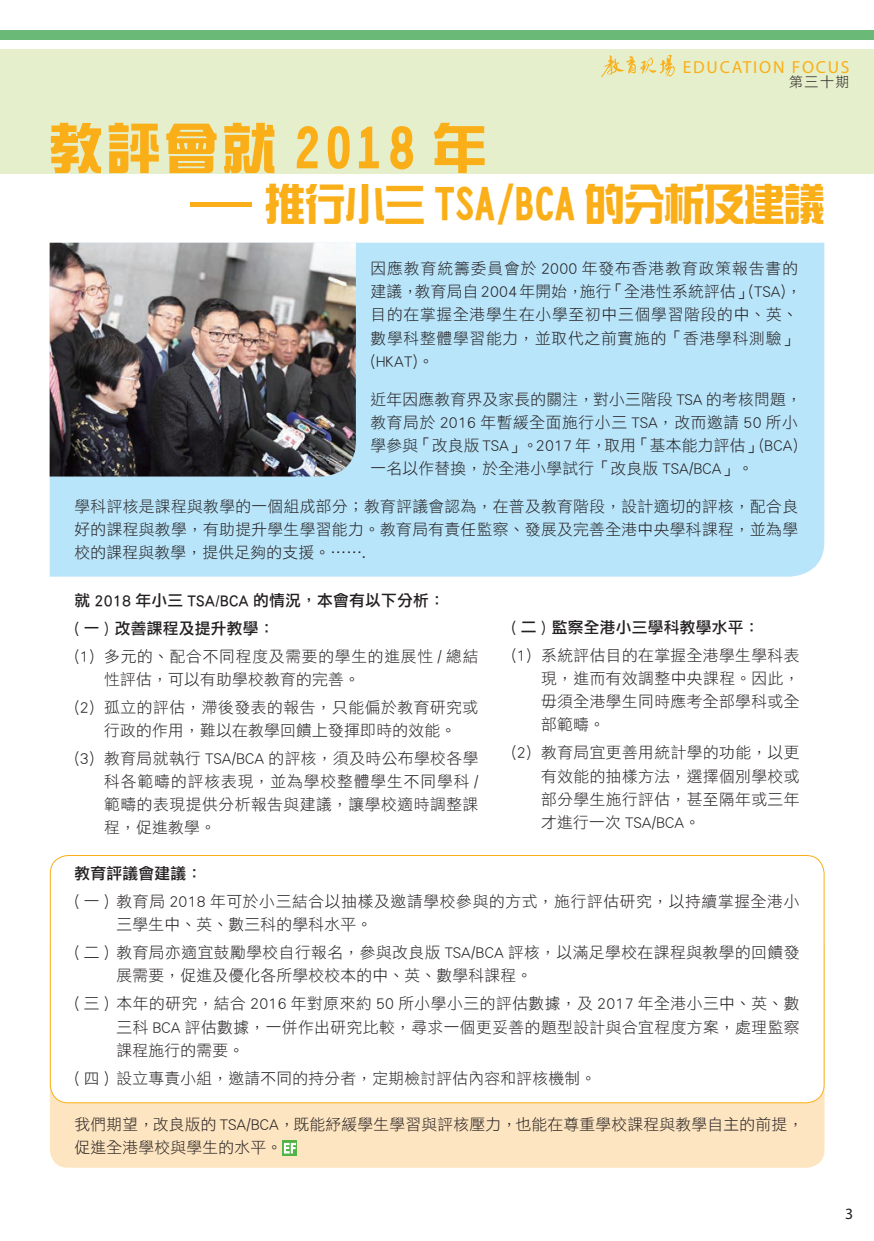
<style>
.page{position:relative;width:874px;height:1241px;background:#fff}
.page>*{position:absolute;margin:0;border:0;box-sizing:border-box;transform-origin:0 0}
.t1{font:900 52.5px "Sing Yi";letter-spacing:.1em;color:#faaf18}
.t2{font:900 42px "Sing Yi";color:#faaf18;scale:1.5 1}
.t3{font:17.5px "Myriad Pro";letter-spacing:.1em;color:#faaf18}
.t4{font:15.75px/23.1px "DF Li Hei W3 WINP BF";letter-spacing:.025em;color:#231f20;text-align:justify}
.t5{font:15.75px/23.1px "DF Li Hei W3 WINP BF";letter-spacing:.045em;color:#231f20}
.t6{font:15.75px/28px "DF Li Hei Md HK BF";letter-spacing:.015em;color:#231f20}
.t7{font:15.75px "Myriad Pro";color:#231f20}
.t8{font:14px "DF Li Hei W3 WINP BF";color:#231f20}
</style>
<div class="page">
<div style="left:0;top:50px;width:873px;height:124px;background:#e5efcb"></div>
<img style="left:601px;top:55px;width:74px;height:22px">
<div style="left:0;top:30px;width:873px;height:10px;background:#6bb977"></div>
<div style="left:50px;top:929px;width:774px;height:238px;background:#fee5c1;border-radius:18px"></div>
<div style="left:50px;top:243px;width:773px;height:333px;background:#b9e5fa"></div>
<img style="left:50px;top:243px;width:306px;height:233px">
<div style="left:50px;top:855px;width:773px;height:247px;background:#fff;border-radius:18px"></div>
<div style="left:50px;top:854px;width:774px;height:248px;border:1px solid #faaf18;border-radius:18px"></div>
<svg style="left:282px;top:1140px;width:15px;height:15px"></svg>
<svg style="left:284px;top:1142px;width:12px;height:11px"></svg>
<p class="t3" style="left:682px;top:57px;width:168px">EDUCATION FOCUS</p>
<p class="t8" style="left:788px;top:75px;width:62px">第三十期</p>
<h1 class="t1" style="left:50px;top:121px;width:437px">教評會就 2018 年</h1>
<h2 class="t2" style="left:189px;top:183px;width:424px">∣ 推行小三 TSA/BCA 的分析及建議</h2>
<p class="t5" style="left:370px;top:257px;width:432px">因應教育統籌委員會於 2000 年發布香港教育政策報告書的建議，教育局自 2004年開始，施行「全港性系統評估」(TSA)，目的在掌握全港學生在小學至初中三個學習階段的中、英、數學科整體學習能力，並取代之前實施的「香港學科測驗」(HKAT)。</p>
<p class="t4" style="left:370px;top:387px;width:432px;text-align:left">近年因應教育界及家長的關注，對小三階段 TSA 的考核問題，教育局於 2016 年暫緩全面施行小三 TSA，改而邀請 50 所小學參與「改良版 TSA」。2017 年，取用「基本能力評估」(BCA)一名以作替換，於全港小學試行「改良版 TSA/BCA」。</p>
<p class="t4" style="left:74px;top:494px;width:724px">學科評核是課程與教學的一個組成部分；教育評議會認為，在普及教育階段，設計適切的評核，配合良好的課程與教學，有助提升學生學習能力。教育局有責任監察、發展及完善全港中央學科課程，並為學校的課程與教學，提供足夠的支援。…….</p>
<p class="t6" style="left:74px;top:585px;width:371px">就 2018 年小三 TSA/BCA 的情況，本會有以下分析：( 一 ) 改善課程及提升教學：</p>
<p class="t5" style="left:104px;top:644px;width:375px;text-indent:-30px">(1) 多元的、配合不同程度及需要的學生的進展性 / 總結性評估，可以有助學校教育的完善。</p>
<p class="t4" style="left:74px;top:695px;width:405px;text-align:center">(2) 孤立的評估，滯後發表的報告，只能偏於教育研究或行政的作用，難以在教學回饋上發揮即時的效能。</p>
<p class="t4" style="left:104px;top:746px;width:375px;text-indent:-30px">(3) 教育局就執行 TSA/BCA 的評核，須及時公布學校各學科各範疇的評核表現，並為學校整體學生不同學科 /範疇的表現提供分析報告與建議，讓學校適時調整課程，促進教學。</p>
<p class="t6" style="left:511px;top:613px;width:249px">( 二 ) 監察全港小三學科教學水平：</p>
<p class="t4" style="left:541px;top:643px;width:260px;text-indent:-30px">(1) 系統評估目的在掌握全港學生學科表現，進而有效調整中央課程。因此，毋須全港學生同時應考全部學科或全部範疇。</p>
<p class="t4" style="left:541px;top:741px;width:259px;text-indent:-30px">(2) 教育局宜更善用統計學的功能，以更有效能的抽樣方法，選擇個別學校或部分學生施行評估，甚至隔年或三年才進行一次 TSA/BCA。</p>
<p class="t6" style="left:74px;top:859px;width:129px">教育評議會建議：</p>
<p class="t4" style="left:116px;top:889px;width:684px;text-indent:-42px">( 一 ) 教育局 2018 年可於小三結合以抽樣及邀請學校參與的方式，施行評估研究，以持續掌握全港小三學生中、英、數三科的學科水平。</p>
<p class="t4" style="left:116px;top:940px;width:684px;text-indent:-42px">( 二 ) 教育局亦適宜鼓勵學校自行報名，參與改良版 TSA/BCA 評核，以滿足學校在課程與教學的回饋發展需要，促進及優化各所學校校本的中、英、數學科課程。</p>
<p class="t4" style="left:116px;top:991px;width:684px;text-indent:-42px">( 三 ) 本年的研究，結合 2016 年對原來約 50 所小學小三的評估數據，及 2017 年全港小三中、英、數三科 BCA 評估數據，一併作出研究比較，尋求一個更妥善的題型設計與合宜程度方案，處理監察課程施行的需要。</p>
<p class="t4" style="left:74px;top:1066px;width:523px">( 四 ) 設立專責小組，邀請不同的持分者，定期檢討評估內容和評核機制。</p>
<p class="t4" style="left:74px;top:1112px;width:730px">我們期望，改良版的 TSA/BCA，既能紓緩學生學習與評核壓力，也能在尊重學校課程與教學自主的前提，促進全港學校與學生的水平。</p>
<p class="t7" style="left:844px;top:1204px;width:10px">3</p>
</div>
